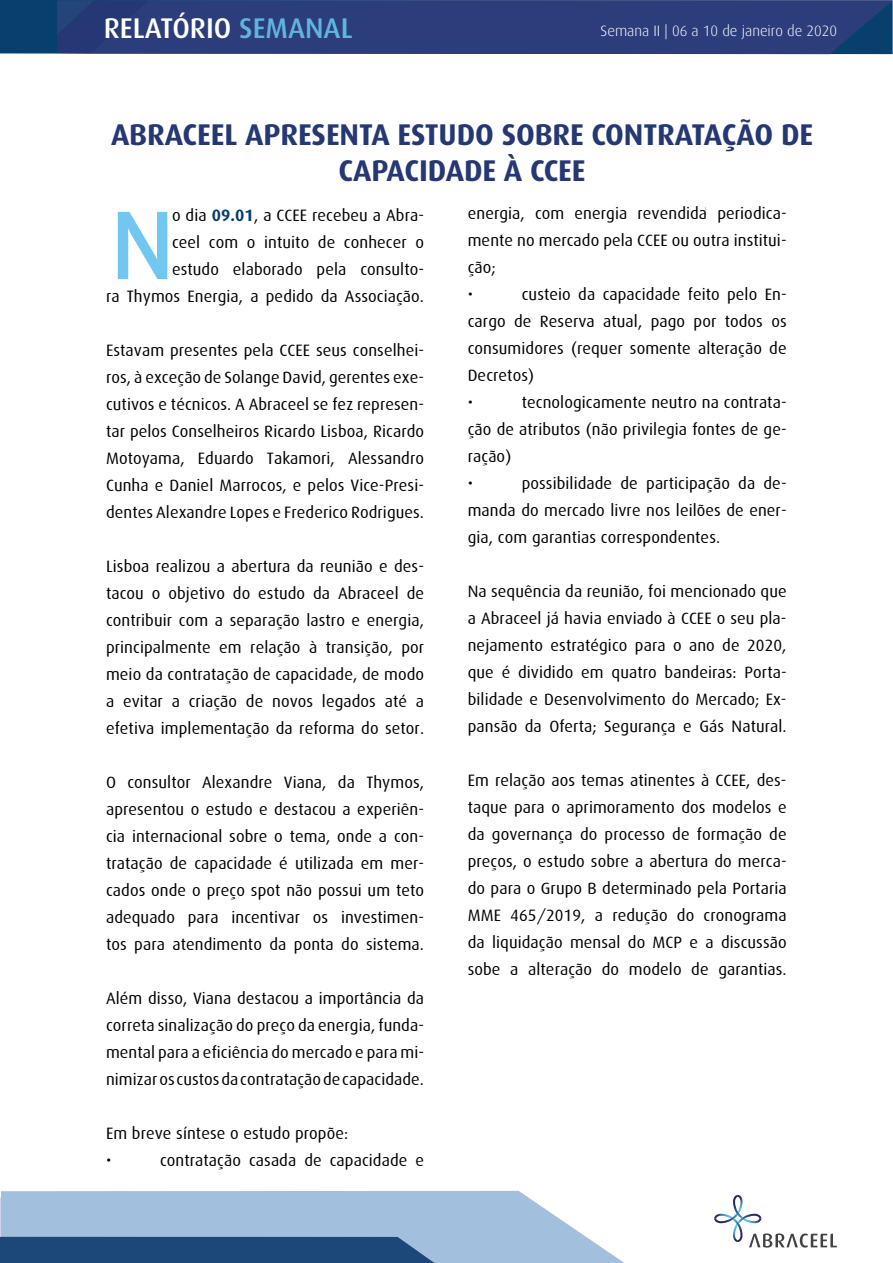
<style>
.page{position:relative;width:893px;height:1263px;background:#fff}
.page>*{position:absolute;margin:0;border:0;box-sizing:border-box;transform-origin:0 0}
.t1{font:500 97.5px "Dax";color:#71c7f0}
.t2{font:700 30px/36px "Dax";letter-spacing:-.005em;color:#253874;text-align:center}
.t3{font:500 28.5px "Dax";color:#fff}
.t4{font:16.5px/27px "Dax";letter-spacing:.005em;color:#000;text-align:justify}
.t5{font:300 15px "Dax";color:#fff}
.s1{color:#60b4df}
.s2{font-weight:700;color:#073f6e}
</style>
<div class="page">
<svg style="left:714px;top:1195px;width:123px;height:52px"></svg>
<svg style="left:0;top:0;width:893px;height:54px;background:#283d79"></svg>
<svg style="left:0;top:1191px;width:624px;height:72px;background:#89a7c8"></svg>
<h3 class="t3" style="left:104px;top:12px;width:250px">RELATÓRIO <span class="s1">SEMANAL</span></h3>
<p class="t5" style="left:601px;top:22px;width:238px">Semana II | 06 a 10 de janeiro de 2020</p>
<h2 class="t2" style="left:111px;top:116px;width:704px">ABRACEEL APRESENTA ESTUDO SOBRE CONTRATAÇÃO DE<br>CAPACIDADE À CCEE</h2>
<h1 class="t1" style="left:111px;top:191px;width:65px">N</h1>
<p class="t4" style="left:468px;top:200px;width:320px;text-align:left">energia, com energia revendida periodica&shy;mente no mercado pela CCEE ou outra institui&shy;ção;<br>•</p>
<p class="t4" style="left:106px;top:202px;width:320px;text-align:right">o dia <span class="s2">09.01</span>, a CCEE recebeu a Abra-<br>ceel com o intuito de conhecer o<br>estudo elaborado pela consulto-<br>ra Thymos Energia, a pedido da Associação.</p>
<p class="t4" style="left:106px;top:337px;width:320px">Estavam presentes pela CCEE seus conselhei&shy;ros, à exceção de Solange David, gerentes exe&shy;cutivos e técnicos. A Abraceel se fez represen&shy;tar pelos Conselheiros Ricardo Lisboa, Ricardo Motoyama, Eduardo Takamori, Alessandro Cunha e Daniel Marrocos, e pelos Vice-Presi&shy;dentes Alexandre Lopes e Frederico Rodrigues.</p>
<p class="t4" style="left:106px;top:553px;width:320px">Lisboa realizou a abertura da reunião e des&shy;tacou o objetivo do estudo da Abraceel de contribuir com a separação lastro e energia, principalmente em relação à transição, por meio da contratação de capacidade, de modo a evitar a criação de novos legados até a efetiva implementação da reforma do setor.</p>
<p class="t4" style="left:106px;top:769px;width:320px">O consultor Alexandre Viana, da Thymos, apresentou o estudo e destacou a experiên&shy;cia internacional sobre o tema, onde a con&shy;tratação de capacidade é utilizada em mer&shy;cados onde o preço spot não possui um teto adequado para incentivar os investimen&shy;tos para atendimento da ponta do sistema.</p>
<p class="t4" style="left:106px;top:984px;width:320px">Além disso, Viana destacou a importância da correta sinalização do preço da energia, funda&shy;mental para a eficiência do mercado e para mi&shy;nimizar os custos da contratação de capacidade.</p>
<p class="t4" style="left:106px;top:1119px;width:244px">Em breve síntese o estudo propõe: •</p>
<p class="t4" style="left:468px;top:281px;width:320px;text-align:left;text-indent:54px">custeio da capacidade feito pelo En&shy;cargo de Reserva atual, pago por todos os consumidores (requer somente alteração de<br>Decretos)<br>•</p>
<p class="t4" style="left:468px;top:389px;width:320px;text-align:left;text-indent:54px">tecnologicamente neutro na contrata&shy;ção de atributos (não privilegia fontes de ge&shy;ração)<br>•</p>
<p class="t4" style="left:468px;top:470px;width:320px;text-indent:54px">possibilidade de participação da de&shy;manda do mercado livre nos leilões de ener&shy;gia, com garantias correspondentes.</p>
<p class="t4" style="left:468px;top:578px;width:320px">Na sequência da reunião, foi mencionado que a Abraceel já havia enviado à CCEE o seu pla&shy;nejamento estratégico para o ano de 2020, que é dividido em quatro bandeiras: Porta&shy;bilidade e Desenvolvimento do Mercado; Ex&shy;pansão da Oferta; Segurança e Gás Natural.</p>
<p class="t4" style="left:468px;top:767px;width:320px">Em relação aos temas atinentes à CCEE, des&shy;taque para o aprimoramento dos modelos e da governança do processo de formação de preços, o estudo sobre a abertura do merca&shy;do para o Grupo B determinado pela Portaria MME 465/2019, a redução do cronograma da liquidação mensal do MCP e a discussão sobe a alteração do modelo de garantias.</p>
<p class="t4" style="left:160px;top:1146px;width:266px">contratação casada de capacidade e</p>
</div>
